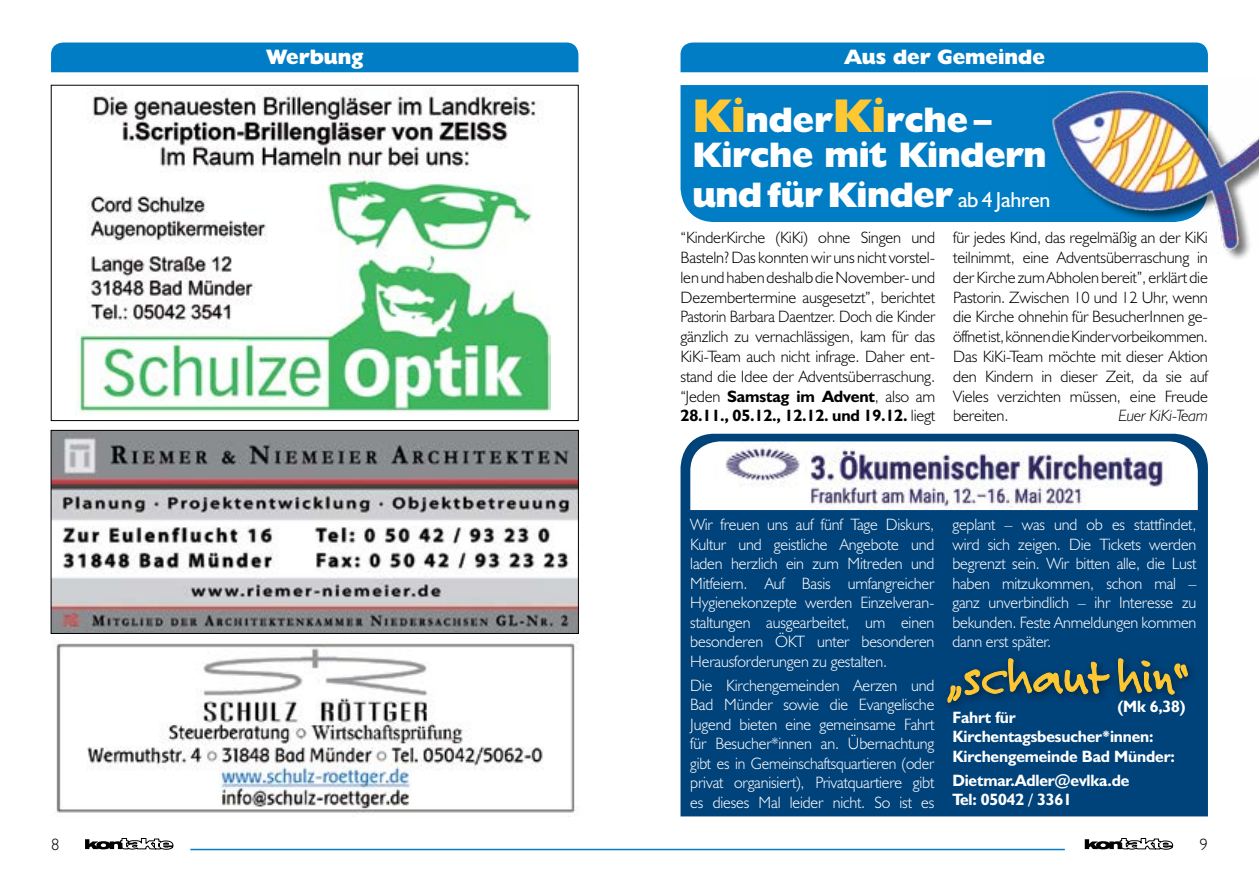
<style>
.page{position:relative;width:1259px;height:893px;background:#fff}
.page>*{position:absolute;margin:0;border:0;box-sizing:border-box;transform-origin:0 0}
.t1{font:52.65px "Felt Tip Roman";letter-spacing:-.01em;color:#ffc832}
.t2{font:800 35.7px/35.7px "Humanist 521 BT";letter-spacing:-.01em;color:#fff}
.t3{font:800 21px "Humanist 521 BT";color:#fff}
.t4{font:300 16.5px/19.5px "Humanist 521 BT";letter-spacing:-.01em;color:#fff;text-align:justify}
.t5{font:300 16.5px/19.8px "Humanist 521 BT";letter-spacing:-.01em;color:#000;text-align:justify}
.t6{font:700 16.5px/19.5px "Humanist 521 BT";letter-spacing:-.01em;color:#fff}
.t7{font:italic 300 16.5px "Humanist 521 BT";letter-spacing:-.01em;color:#000}
.s1{font-size:47.55px;color:#ffc832}
.s2{font-weight:400;font-size:21.75px}
.s3{font-weight:700}
.s4{font-size:40.5px}
</style>
<div class="page">
<svg style="left:85px;top:838px;width:89px;height:12px"></svg>
<svg style="left:1084px;top:838px;width:89px;height:12px"></svg>
<hr style="left:190px;top:849px;width:874px;height:1px;background:#007dc5">
<div style="left:51px;top:43px;width:527px;height:29px;background:#007dc5"></div>
<div style="left:680px;top:43px;width:528px;height:29px;background:#007dc5"></div>
<div style="left:680px;top:434px;width:528px;height:382px;background:#00427a"></div>
<img style="left:76px;top:88px;width:474px;height:327px">
<img style="left:53px;top:432px;width:523px;height:200px">
<div style="left:51px;top:430px;width:527px;height:204px;border:1px solid #000"></div>
<img style="left:56px;top:643px;width:521px;height:170px">
<div style="left:680px;top:85px;width:368px;height:137px;background:#007dc5"></div>
<img style="left:1048px;top:85px;width:211px;height:168px">
<img style="left:690px;top:441px;width:507px;height:69px">
<div style="left:941px;top:653px;width:256px;height:60px;background:#00427a"></div>
<svg style="left:947px;top:658px;width:163px;height:47px"></svg>
<svg style="left:1118px;top:658px;width:71px;height:83px"></svg>
<p class="t3" style="left:267px;top:43px;width:98px">Werbung</p>
<p class="t3" style="left:844px;top:43px;width:202px">Aus der Gemeinde</p>
<h2 class="t2" style="left:692px;top:101px;width:355px"><span class="s1">Ki</span>nder<span class="s1">Ki</span>rche –<br>Kirche mit Kindern</h2>
<h2 class="t2" style="left:692px;top:176px;width:359px">und für Kinder <span class="s2">ab 4 Jahren</span></h2>
<p class="t5" style="left:680px;top:227px;width:256px">“KinderKirche (KiKi) ohne Singen und Basteln? Das konnten wir uns nicht vorstel&shy;len und haben deshalb die November- und Dezembertermine ausgesetzt”, berichtet Pastorin Barbara Daentzer. Doch die Kinder gänzlich zu vernachlässigen, kam für das KiKi-Team auch nicht infrage. Daher ent&shy;stand die Idee der Adventsüberraschung. “Jeden <span class="s3">Samstag im Advent</span>, also am <span class="s3">28.11., 05.12., 12.12. und 19.12.</span> liegt</p>
<p class="t5" style="left:953px;top:227px;width:256px">für jedes Kind, das regelmäßig an der KiKi teilnimmt, eine Adventsüberraschung in der Kirche zum Abholen bereit”, erklärt die Pastorin. Zwischen 10 und 12 Uhr, wenn die Kirche ohnehin für BesucherInnen ge&shy;öffnet ist, können die Kinder vorbeikommen.<br>Das KiKi-Team möchte mit dieser Aktion den Kindern in dieser Zeit, da sie auf Vieles verzichten müssen, eine Freude bereiten.</p>
<p class="t7" style="left:1118px;top:406px;width:91px">Euer KiKi-Team</p>
<p class="t4" style="left:690px;top:515px;width:246px">Wir freuen uns auf fünf Tage Diskurs, Kultur und geistliche Angebote und laden herzlich ein zum Mitreden und Mitfeiern. Auf Basis umfangreicher Hygienekonzepte werden Einzelveran&shy;staltungen ausgearbeitet, um einen besonderen ÖKT unter besonderen Herausforderungen zu gestalten.</p>
<p class="t4" style="left:690px;top:675px;width:246px">Die Kirchengemeinden Aerzen und Bad Münder sowie die Evangelische Jugend bieten eine gemeinsame Fahrt für Besucher*innen an. Übernachtung gibt es in Gemeinschaftsquartieren (oder privat organisiert), Privatquartiere gibt es dieses Mal leider nicht. So ist es</p>
<p class="t4" style="left:952px;top:515px;width:246px">geplant – was und ob es stattfindet, wird sich zeigen. Die Tickets werden begrenzt sein. Wir bitten alle, die Lust haben mitzukommen, schon mal – ganz unverbindlich – ihr Interesse zu bekunden. Feste Anmeldungen kommen dann erst später.</p>
<h1 class="t1" style="left:949px;top:645px;width:239px"><span class="s4">„</span>schaut hin<span class="s4">“</span></h1>
<p class="t6" style="left:1117px;top:696px;width:70px">(Mk 6,38)</p>
<p class="t6" style="left:952px;top:707px;width:224px">Fahrt für<br>Kirchentagsbesucher*innen:<br>Kirchengemeinde Bad Münder:</p>
<p class="t6" style="left:952px;top:770px;width:178px">Dietmar.Adler@evlka.de<br>Tel: 05042 / 3361</p>
<p class="t5" style="left:51px;top:834px;width:10px">8</p>
<p class="t5" style="left:1199px;top:834px;width:10px">9</p>
</div>
